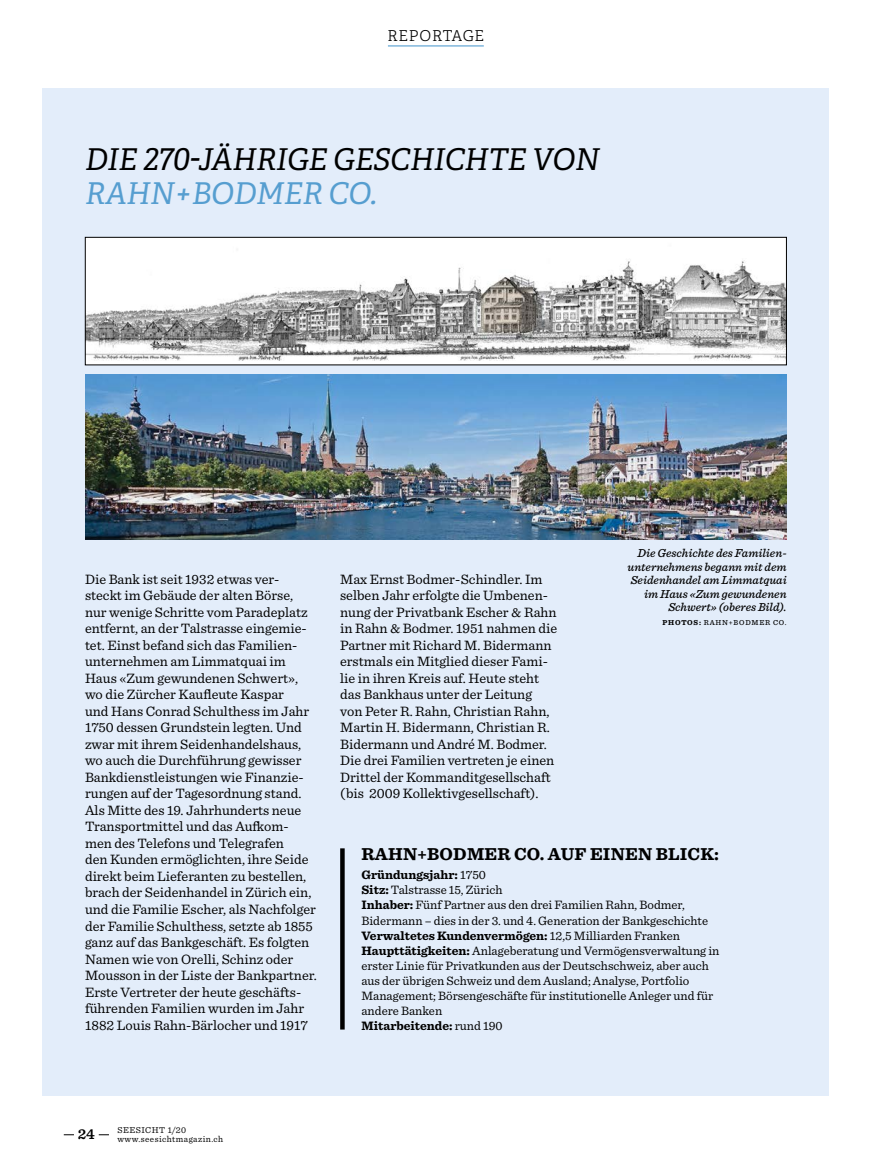
<style>
.page{position:relative;width:893px;height:1170px;background:#fff}
.page>*{position:absolute;margin:0;border:0;box-sizing:border-box;transform-origin:0 0}
.Zwischentitel_Adelle{font:italic 30px/34.5px "Adelle PE";color:#000}
.Titel_Sentinel_12_10{font:700 18px "Sentinel";letter-spacing:.01em;color:#000}
.Rubriktitel{font:15px "Adelle PE Lt";color:#000}
.t1{font:600 15px "Sentinel";color:#000}
.Grundtext_normal_9_1{font:14.25px/16.5px "Sentinel";color:#000}
.Grundtext_Sentinel_8{font:12.75px/15px "Sentinel";color:#000}
.Grundtext_Sentinel_8-2{font:700 12.75px "Sentinel";color:#000}
.Bildlegende{font:italic 500 12px/13.5px "Sentinel";color:#000;text-align:right}
.t2{font:9px/9px "Sentinel";letter-spacing:.05em;color:#000}
.Bildlegende-2{font:500 7.5px "Sentinel";letter-spacing:.1em;color:#000}
.s1{color:#569ed0}
.s2{font-weight:700}
.s3{font-weight:400}
</style>
<div class="page">
<div style="left:43px;top:88px;width:786px;height:1007px;background:#e3edfa"></div>
<div style="left:85px;top:237px;width:701px;height:128px;background:#fff"></div>
<img style="left:87px;top:260px;width:698px;height:100px">
<div style="left:85px;top:237px;width:702px;height:128px;border:1px solid #000"></div>
<img style="left:85px;top:375px;width:702px;height:164px">
<div style="left:340px;top:848px;width:5px;height:181px;background:#000"></div>
<hr style="left:388px;top:45px;width:96px;height:1px;background:#569ed0">
<p class="Rubriktitel" style="left:388px;top:25px;width:23px">REPORTAGE</p>
<p class="Zwischentitel_Adelle" style="left:85px;top:140px;width:516px">DIE 270-JÄHRIGE GESCHICHTE VON<br><span class="s1">RAHN+BODMER CO.</span></p>
<p class="Grundtext_normal_9_1" style="left:85px;top:570px;width:233px">Die Bank ist seit 1932 etwas ver&shy;steckt im Gebäude der alten Börse, nur wenige Schritte vom Paradeplatz entfernt, an der Talstrasse eingemie&shy;tet. Einst befand sich das Familien&shy;unternehmen am Limmatquai im Haus «Zum gewundenen Schwert», wo die Zürcher Kaufleute Kaspar<br>und Hans Conrad Schulthess im Jahr 1750 dessen Grundstein legten. Und zwar mit ihrem Seidenhandelshaus, wo auch die Durchführung gewisser Bankdienstleistungen wie Finanzie&shy;rungen auf der Tagesordnung stand.<br>Als Mitte des 19. Jahrhunderts neue Transportmittel und das Aufkom&shy;men des Telefons und Telegrafen<br>den Kunden ermöglichten, ihre Seide direkt beim Lieferanten zu bestellen, brach der Seidenhandel in Zürich ein, und die Familie Escher, als Nachfolger der Familie Schulthess, setzte ab 1855 ganz auf das Bankgeschäft. Es folgten Namen wie von Orelli, Schinz oder Mousson in der Liste der Bankpartner.<br>Erste Vertreter der heute geschäfts&shy;führenden Familien wurden im Jahr 1882 Louis Rahn-Bärlocher und 1917</p>
<p class="Grundtext_normal_9_1" style="left:340px;top:570px;width:219px">Max Ernst Bodmer-Schindler. Im selben Jahr erfolgte die Umbenen&shy;nung der Privatbank Escher &amp; Rahn in Rahn &amp; Bodmer. 1951 nahmen die Partner mit Richard M. Bidermann erstmals ein Mitglied dieser Fami&shy;lie in ihren Kreis auf. Heute steht das Bankhaus unter der Leitung von Peter R. Rahn, Christian Rahn, Martin H. Bidermann, Christian R.<br>Bidermann und André M. Bodmer.<br>Die drei Familien vertreten je einen Drittel der Kommanditgesellschaft (bis 2009 Kollektivgesellschaft).</p>
<p class="Bildlegende" style="left:627px;top:546px;width:161px">Die Geschichte des Familien&shy;unternehmens begann mit dem<br>Seidenhandel am Limmatquai im Haus «Zum gewundenen<br>Schwert» (oberes Bild).</p>
<p class="Bildlegende-2" style="left:662px;top:616px;width:126px"><span class="s2">PHOTOS:</span> RAHN+BODMER CO.</p>
<p class="Titel_Sentinel_12_10" style="left:361px;top:839px;width:359px">RAHN+BODMER CO. AUF EINEN BLICK:</p>
<p class="Grundtext_Sentinel_8-2" style="left:361px;top:865px;width:126px">Gründungsjahr: <span class="s3">1750</span></p>
<p class="Grundtext_Sentinel_8" style="left:361px;top:881px;width:143px"><span class="s2">Sitz:</span> Talstrasse 15, Zürich</p>
<p class="Grundtext_Sentinel_8" style="left:361px;top:896px;width:348px"><span class="s2">Inhaber:</span> Fünf Partner aus den drei Familien Rahn, Bodmer,<br>Bidermann – dies in der 3. und 4. Generation der Bankgeschichte</p>
<p class="Grundtext_Sentinel_8-2" style="left:361px;top:925px;width:320px">Verwaltetes Kundenvermögen: <span class="s3">12,5 Milliarden Franken</span></p>
<p class="Grundtext_Sentinel_8" style="left:361px;top:941px;width:359px"><span class="s2">Haupttätigkeiten:</span> Anlageberatung und Vermögensverwaltung in erster Linie für Privatkunden aus der Deutschschweiz, aber auch aus der übrigen Schweiz und dem Ausland; Analyse, Portfolio Management; Börsengeschäfte für institutionelle Anleger und für andere Banken</p>
<p class="Grundtext_Sentinel_8-2" style="left:361px;top:1015px;width:143px">Mitarbeitende: <span class="s3">rund 190</span></p>
<p class="t1" style="left:78px;top:1121px;width:19px">24</p>
<p class="t2" style="left:117px;top:1124px;width:107px">SEESICHT 1/20 www.seesichtmagazin.ch</p>
</div>
